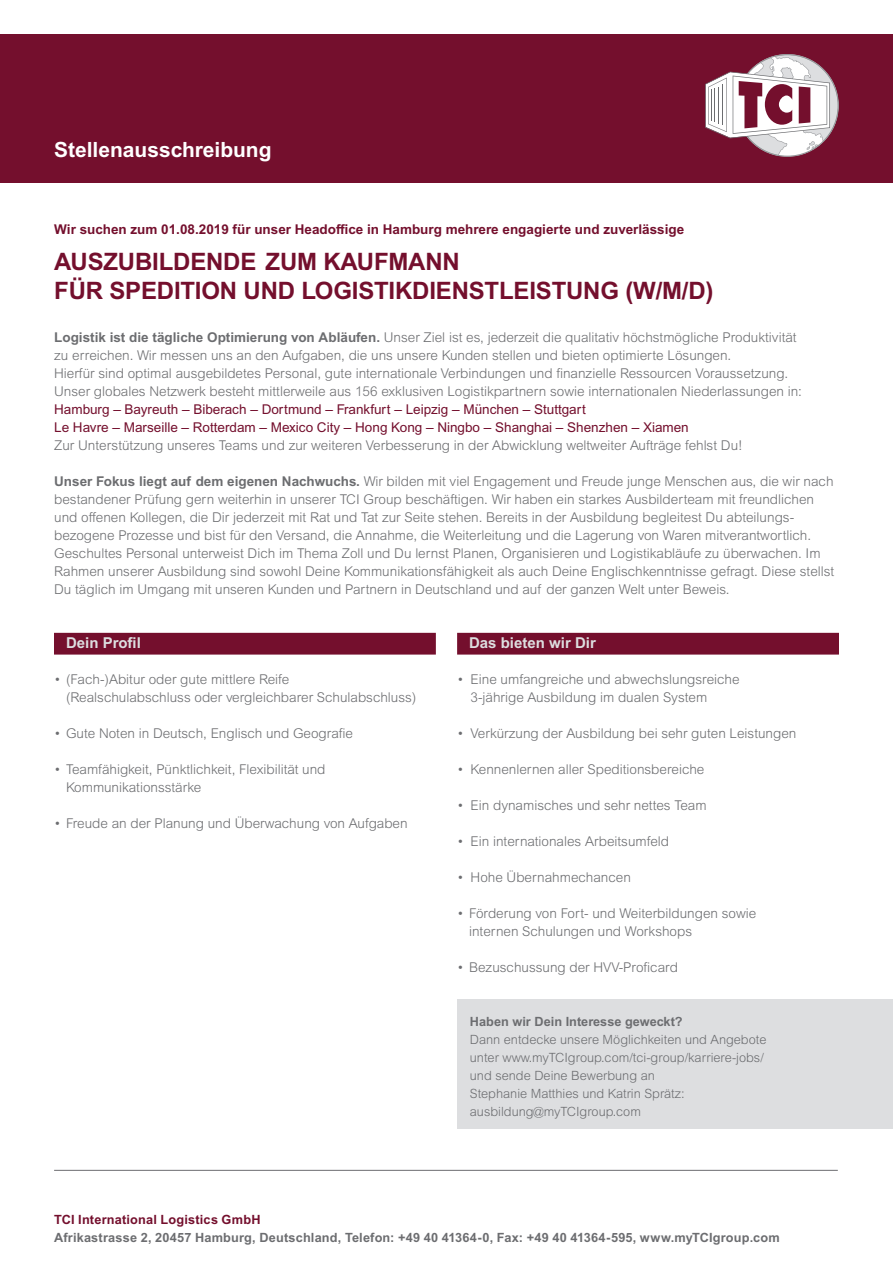
<style>
.page{position:relative;width:893px;height:1276px;background:#fff}
.page>*{position:absolute;margin:0;border:0;box-sizing:border-box;transform-origin:0 0}
.t1{font:700 24px/28.8px "Arial MT Pro";letter-spacing:-.01em;color:#740f2d}
.t2{font:700 21px "Arial MT Pro";color:#fff}
.t3{font:700 15px "Arial MT Pro";color:#dddee0}
.t4{font:300 13.5px/18px "Arial MT Pro";color:#6c6d70}
.t5{font:13.5px/18px "Arial MT Pro";color:#740f2d}
.t6{font:700 13.5px "Arial MT Pro";color:#740f2d}
.t7{font:300 12.75px/18px "Arial MT Pro";color:#6c6d70}
.t8{font:700 12.75px "Arial MT Pro";letter-spacing:.01em;color:#6c6d70}
.t9{font:700 12.75px "Arial MT Pro";letter-spacing:.015em;color:#740f2d}
.s1{font-weight:700}
</style>
<div class="page">
<div style="left:0;top:34px;width:893px;height:149px;background:#740f2d"></div>
<svg style="left:705px;top:54px;width:134px;height:103px"></svg>
<hr style="left:711px;top:90px;width:1px;height:31px;background:#6c6d70">
<hr style="left:714px;top:88px;width:1px;height:34px;background:#6c6d70">
<hr style="left:718px;top:87px;width:1px;height:37px;background:#6c6d70">
<hr style="left:722px;top:84px;width:1px;height:41px;background:#6c6d70">
<hr style="left:54px;top:1170px;width:784px;height:1px;background:#6c6d70">
<div style="left:54px;top:633px;width:382px;height:21px;background:#740f2d"></div>
<div style="left:457px;top:633px;width:382px;height:21px;background:#740f2d"></div>
<div style="left:457px;top:999px;width:436px;height:130px;background:#dddee0"></div>
<h2 class="t2" style="left:54px;top:137px;width:219px">Stellenausschreibung</h2>
<p class="t6" style="left:54px;top:221px;width:632px">Wir suchen zum 01.08.2019 für unser Headoffice in Hamburg mehrere engagierte und zuverlässige</p>
<h1 class="t1" style="left:54px;top:248px;width:661px">AUSZUBILDENDE ZUM KAUFMANN<br>FÜR SPEDITION UND LOGISTIKDIENSTLEISTUNG (W/M/D)</h1>
<p class="t4" style="left:54px;top:329px;width:749px"><span class="s1">Logistik ist die tägliche Optimierung von Abläufen.</span> Unser Ziel ist es, jederzeit die qualitativ höchstmögliche Produktivität zu erreichen. Wir messen uns an den Aufgaben, die uns unsere Kunden stellen und bieten optimierte Lösungen.<br>Hierfür sind optimal ausgebildetes Personal, gute internationale Verbindungen und finanzielle Ressourcen Voraussetzung.<br>Unser globales Netzwerk besteht mittlerweile aus 156 exklusiven Logistikpartnern sowie internationalen Niederlassungen in:</p>
<p class="t5" style="left:54px;top:401px;width:636px">Hamburg – Bayreuth – Biberach – Dortmund – Frankfurt – Leipzig – München – Stuttgart<br>Le Havre – Marseille – Rotterdam – Mexico City – Hong Kong – Ningbo – Shanghai – Shenzhen – Xiamen</p>
<p class="t4" style="left:54px;top:437px;width:690px">Zur Unterstützung unseres Teams und zur weiteren Verbesserung in der Abwicklung weltweiter Aufträge fehlst Du!</p>
<p class="t4" style="left:54px;top:473px;width:781px"><span class="s1">Unser Fokus liegt auf dem eigenen Nachwuchs.</span> Wir bilden mit viel Engagement und Freude junge Menschen aus, die wir nach bestandener Prüfung gern weiterhin in unserer TCI Group beschäftigen. Wir haben ein starkes Ausbilderteam mit freundlichen und offenen Kollegen, die Dir jederzeit mit Rat und Tat zur Seite stehen. Bereits in der Ausbildung begleitest Du abteilungs&shy;bezogene Prozesse und bist für den Versand, die Annahme, die Weiterleitung und die Lagerung von Waren mitverantwortlich.<br>Geschultes Personal unterweist Dich im Thema Zoll und Du lernst Planen, Organisieren und Logistikabläufe zu überwachen. Im Rahmen unserer Ausbildung sind sowohl Deine Kommunikationsfähigkeit als auch Deine Englischkenntnisse gefragt. Diese stellst Du täglich im Umgang mit unseren Kunden und Partnern in Deutschland und auf der ganzen Welt unter Beweis.</p>
<p class="t3" style="left:66px;top:634px;width:76px">Dein Profil</p>
<p class="t4" style="left:66px;top:671px;width:352px;text-indent:-12px">• (Fach-)Abitur oder gute mittlere Reife (Realschulabschluss oder vergleichbarer Schulabschluss)</p>
<p class="t4" style="left:54px;top:725px;width:301px">• Gute Noten in Deutsch, Englisch und Geografie</p>
<p class="t4" style="left:66px;top:761px;width:261px;text-indent:-12px">• Teamfähigkeit, Pünktlichkeit, Flexibilität und<br>Kommunikationsstärke</p>
<p class="t4" style="left:54px;top:815px;width:355px">• Freude an der Planung und Überwachung von Aufgaben</p>
<p class="t3" style="left:469px;top:634px;width:128px">Das bieten wir Dir</p>
<p class="t4" style="left:471px;top:671px;width:270px;text-indent:-14px">• Eine umfangreiche und abwechslungsreiche<br>3-jährige Ausbildung im dualen System</p>
<p class="t4" style="left:457px;top:725px;width:341px">• Verkürzung der Ausbildung bei sehr guten Leistungen</p>
<p class="t4" style="left:457px;top:761px;width:249px">• Kennenlernen aller Speditionsbereiche</p>
<p class="t4" style="left:457px;top:797px;width:251px">• Ein dynamisches und sehr nettes Team</p>
<p class="t4" style="left:457px;top:833px;width:213px">• Ein internationales Arbeitsumfeld</p>
<p class="t4" style="left:457px;top:869px;width:175px">• Hohe Übernahmechancen</p>
<p class="t4" style="left:469px;top:905px;width:289px;text-indent:-12px">• Förderung von Fort- und Weiterbildungen sowie internen Schulungen und Workshops</p>
<p class="t4" style="left:457px;top:959px;width:222px">• Bezuschussung der HVV-Proficard</p>
<p class="t8" style="left:470px;top:1014px;width:214px">Haben wir Dein Interesse geweckt?</p>
<p class="t7" style="left:470px;top:1031px;width:298px">Dann entdecke unsere Möglichkeiten und Angebote unter www.myTCIgroup.com/tci-group/karriere-jobs/ und sende Deine Bewerbung an<br>Stephanie Matthies und Katrin Sprätz: ausbildung@myTCIgroup.com</p>
<p class="t9" style="left:54px;top:1212px;width:208px">TCI International Logistics GmbH</p>
<p class="t8" style="left:54px;top:1230px;width:727px">Afrikastrasse 2, 20457 Hamburg, Deutschland, Telefon: +49 40 41364-0, Fax: +49 40 41364-595, www.myTCIgroup.com</p>
</div>
